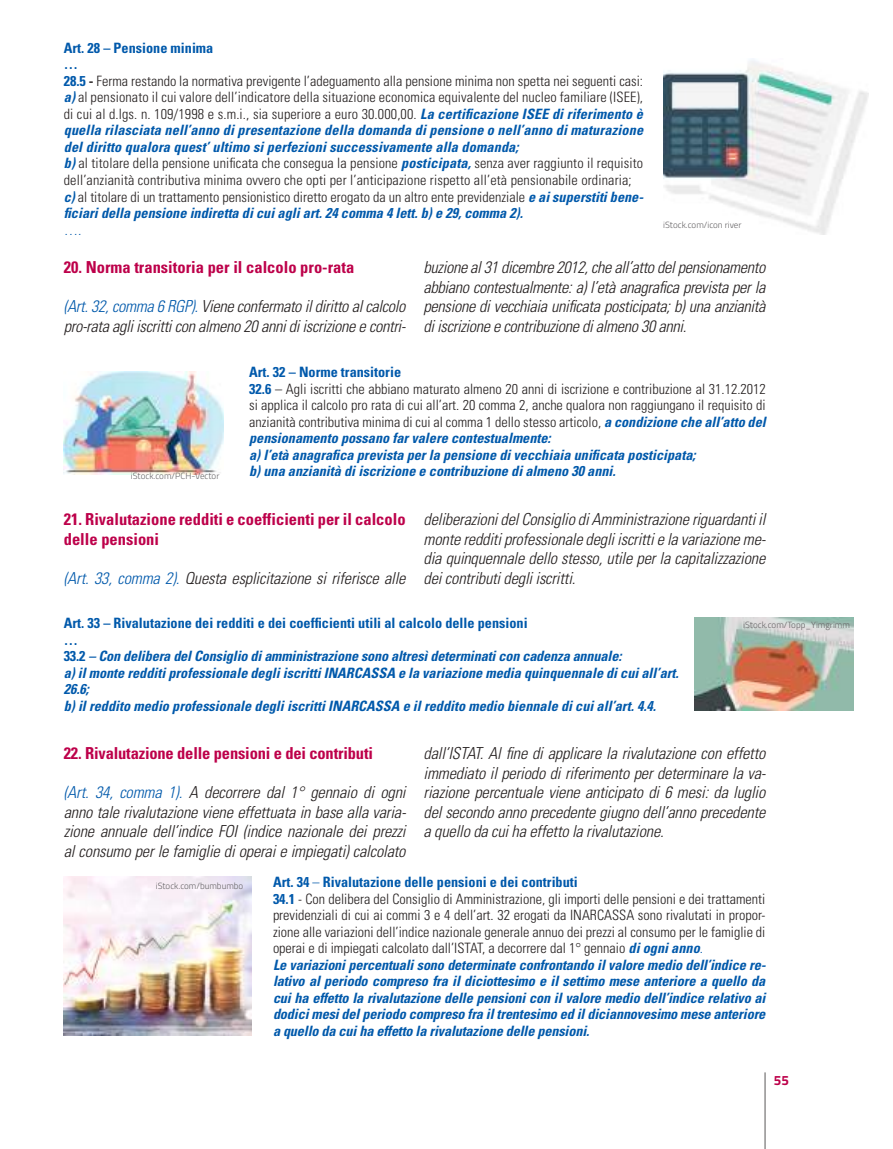
<style>
.page{position:relative;width:893px;height:1149px;background:#fff}
.page>*{position:absolute;margin:0;border:0;box-sizing:border-box;transform-origin:0 0}
.t1{font:italic 300 condensed 16.5px/19.5px "Univers LT Std";letter-spacing:-.01em;color:#241f1f;text-align:justify}
.t2{font:700 condensed 16.5px/19.5px "Univers LT Std";color:#bd004a}
.t3{font:300 condensed 14.25px/16.5px "Univers LT Std";color:#241f1f}
.t4{font:italic 700 condensed 14.25px/16.5px "Univers LT Std";letter-spacing:-.01em;color:#0059ab}
.t5{font:italic 300 condensed 14.25px "Univers LT Std";color:#0059ab}
.t6{font:700 13.5px "Titillium";color:#bd004a}
.t7{font:300 9px "Titillium";color:#656365}
.s1{font-weight:700;color:#0059ab}
.s2{font-weight:700}
.s3{font-weight:700;font-style:italic;color:#0059ab}
.s4{color:#0059ab}
.s5{font-style:normal}
.s6{font-weight:300;font-style:normal}
.s7{font-weight:300;font-style:normal;color:#241f1f}
</style>
<div class="page">
<hr style="left:765px;top:1071px;width:1px;height:77px;background:#5a5758">
<img style="left:64px;top:876px;width:188px;height:159px">
<img style="left:663px;top:59px;width:205px;height:175px">
<img style="left:64px;top:371px;width:159px;height:103px">
<img style="left:694px;top:617px;width:160px;height:93px">
<p class="t3" style="left:64px;top:40px;width:581px"><span class="s1">Art. 28 – Pensione minima<br>…<br>28.5</span> <span class="s2">-</span> Ferma restando la normativa previgente l’adeguamento alla pensione minima non spetta nei seguenti casi: <span class="s3">a)</span> al pensionato il cui valore dell’indicatore della situazione economica equivalente del nucleo familiare (ISEE), di cui al d.lgs. n. 109/1998 e s.m.i., sia superiore a euro 30.000,00. <span class="s3">La certificazione ISEE di riferimento è quella rilasciata nell’anno di presentazione della domanda di pensione o nell’anno di maturazione del diritto qualora quest’ ultimo si perfezioni successivamente alla domanda;<br>b)</span> al titolare della pensione unificata che consegua la pensione <span class="s3">posticipata,</span> senza aver raggiunto il requisito dell’anzianità contributiva minima ovvero che opti per l’anticipazione rispetto all’età pensionabile ordinaria; <span class="s3">c)</span> al titolare di un trattamento pensionistico diretto erogato da un altro ente previdenziale <span class="s3">e ai superstiti bene&shy;ficiari della pensione indiretta di cui agli art. 24 comma 4 lett. b) e 29, comma 2).</span></p>
<p class="t5" style="left:64px;top:221px;width:19px">….</p>
<p class="t7" style="left:663px;top:218px;width:80px">iStock.com/icon river</p>
<p class="t2" style="left:64px;top:257px;width:292px">20. Norma transitoria per il calcolo pro-rata</p>
<p class="t1" style="left:64px;top:297px;width:344px"><span class="s4">(Art. 32, comma 6 RGP).</span> Viene confermato il diritto al calcolo pro-rata agli iscritti con almeno 20 anni di iscrizione e contri-</p>
<p class="t1" style="left:424px;top:258px;width:343px">buzione al 31 dicembre 2012, che all’atto del pensionamento abbiano contestualmente: a) l’età anagrafica prevista per la pensione di vecchiaia unificata posticipata; b) una anzianità di iscrizione e contribuzione di almeno 30 anni.</p>
<p class="t3" style="left:249px;top:364px;width:518px"><span class="s1">Art. 32 – Norme transitorie<br>32.6</span> – Agli iscritti che abbiano maturato almeno 20 anni di iscrizione e contribuzione al 31.12.2012 si applica il calcolo pro rata di cui all’art. 20 comma 2, anche qualora non raggiungano il requisito di anzianità contributiva minima di cui al comma 1 dello stesso articolo, <span class="s3">a condizione che all’atto del pensionamento possano far valere contestualmente:<br>a) l’età anagrafica prevista per la pensione di vecchiaia unificata posticipata;<br>b) una anzianità di iscrizione e contribuzione di almeno 30 anni.</span></p>
<p class="t2" style="left:64px;top:509px;width:343px">21. Rivalutazione redditi e coefficienti per il calcolo delle pensioni</p>
<p class="t1" style="left:64px;top:568px;width:343px"><span class="s4">(Art. 33, comma 2).</span> Questa esplicitazione si riferisce alle</p>
<p class="t7" style="left:131px;top:469px;width:90px">iStock.com/PCH-Vector</p>
<p class="t1" style="left:424px;top:509px;width:344px">deliberazioni del Consiglio di Amministrazione riguardanti il monte redditi professionale degli iscritti e la variazione me&shy;dia quinquennale dello stesso, utile per la capitalizzazione dei contributi degli iscritti.</p>
<p class="t4" style="left:64px;top:614px;width:616px"><span class="s5">Art. 33 – Rivalutazione dei redditi e dei coefficienti utili al calcolo delle pensioni<br>…<br>33.2</span> – Con delibera del Consiglio di amministrazione sono altresì determinati con cadenza annuale:<br>a) il monte redditi professionale degli iscritti INARCASSA e la variazione media quinquennale di cui all’art.<br>26.6;<br>b) il reddito medio professionale degli iscritti INARCASSA e il reddito medio biennale di cui all’art. 4.4.</p>
<p class="t7" style="left:743px;top:618px;width:108px">iStock.com/Topp_Yimgrimm</p>
<p class="t1" style="left:424px;top:743px;width:344px">dall’ISTAT. Al fine di applicare la rivalutazione con effetto immediato il periodo di riferimento per determinare la va&shy;riazione percentuale viene anticipato di 6 mesi: da luglio del secondo anno precedente giugno dell’anno precedente a quello da cui ha effetto la rivalutazione.</p>
<p class="t4" style="left:273px;top:873px;width:494px"><span class="s5">Art. 34</span> <span class="s6">–</span> <span class="s5">Rivalutazione delle pensioni e dei contributi<br>34.1</span> <span class="s7">- Con delibera del Consiglio di Amministrazione, gli importi delle pensioni e dei trattamenti previdenziali di cui ai commi 3 e 4 dell’art. 32 erogati da INARCASSA sono rivalutati in propor&shy;zione alle variazioni dell’indice nazionale generale annuo dei prezzi al consumo per le famiglie di operai e di impiegati calcolato dall’ISTAT, a decorrere dal 1° gennaio</span> di ogni anno<span class="s6">.<br></span>Le variazioni percentuali sono determinate confrontando il valore medio dell’indice re&shy;lativo al periodo compreso fra il diciottesimo e il settimo mese anteriore a quello da cui ha effetto la rivalutazione delle pensioni con il valore medio dell’indice relativo ai dodici mesi del periodo compreso fra il trentesimo ed il diciannovesimo mese anteriore a quello da cui ha effetto la rivalutazione delle pensioni.</p>
<p class="t2" style="left:64px;top:743px;width:311px">22. Rivalutazione delle pensioni e dei contributi</p>
<p class="t1" style="left:64px;top:782px;width:344px"><span class="s4">(Art. 34, comma 1).</span> A decorrere dal 1° gennaio di ogni anno tale rivalutazione viene effettuata in base alla varia&shy;zione annuale dell’indice FOI (indice nazionale dei prezzi al consumo per le famiglie di operai e impiegati) calcolato</p>
<p class="t7" style="left:156px;top:879px;width:89px">iStock.com/bumbumbo</p>
<p class="t6" style="left:774px;top:1069px;width:17px">55</p>
</div>
